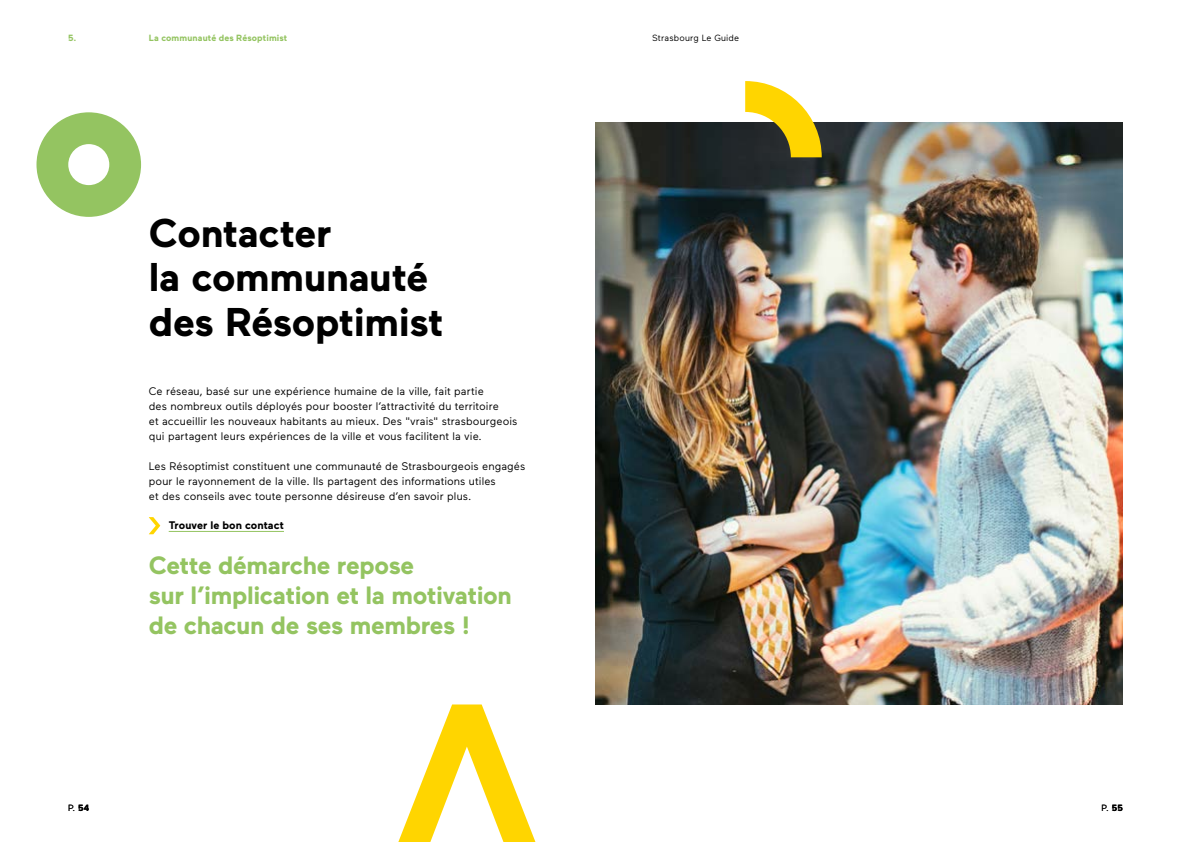
<style>
.page{position:relative;width:1191px;height:842px;background:#fff}
.page>*{position:absolute;margin:0;border:0;box-sizing:border-box;transform-origin:0 0}
.t1{font:700 40px/44.6px "Maax";letter-spacing:-.01em;color:#000}
.t2{font:700 25px/29.8px "Maax";letter-spacing:-.015em;color:#94c461}
.t3{font:11px/14.9px "Maax";letter-spacing:.005em;color:#000}
.t4{font:700 11px "Maax";letter-spacing:.005em;color:#000}
.t5{font:700 9px "Maax";letter-spacing:.01em;color:#94c461}
.t6{font:9px "Maax";letter-spacing:.015em;color:#000}
.s1{font-weight:700}
</style>
<div class="page">
<svg style="left:36px;top:112px;width:105px;height:105px"></svg>
<svg style="left:398px;top:704px;width:137px;height:138px"></svg>
<svg style="left:149px;top:517px;width:11px;height:17px"></svg>
<hr style="left:169px;top:531px;width:115px;height:1px;background:#94c461">
<img style="left:595px;top:123px;width:528px;height:581px">
<svg style="left:745px;top:81px;width:76px;height:76px"></svg>
<p class="t5" style="left:68px;top:33px;width:10px">5.</p>
<p class="t5" style="left:149px;top:33px;width:140px">La communauté des Résoptimist</p>
<h1 class="t1" style="left:149px;top:211px;width:296px">Contacter<br>la communauté des Résoptimist</h1>
<p class="t3" style="left:149px;top:384px;width:370px">Ce réseau, basé sur une expérience humaine de la ville, fait partie<br>des nombreux outils déployés pour booster l’attractivité du territoire<br>et accueillir les nouveaux habitants au mieux. Des "vrais" strasbourgeois qui partagent leurs expériences de la ville et vous facilitent la vie.</p>
<p class="t3" style="left:149px;top:459px;width:378px">Les Résoptimist constituent une communauté de Strasbourgeois engagés pour le rayonnement de la ville. Ils partagent des informations utiles<br>et des conseils avec toute personne désireuse d’en savoir plus.</p>
<p class="t4" style="left:169px;top:520px;width:117px">Trouver le bon contact</p>
<h2 class="t2" style="left:149px;top:551px;width:364px">Cette démarche repose<br>sur l’implication et la motivation de chacun de ses membres !</h2>
<p class="t6" style="left:68px;top:803px;width:23px">P. <span class="s1">54</span></p>
<p class="t6" style="left:652px;top:33px;width:89px">Strasbourg Le Guide</p>
<p class="t6" style="left:1101px;top:803px;width:23px">P. <span class="s1">55</span></p>
</div>
